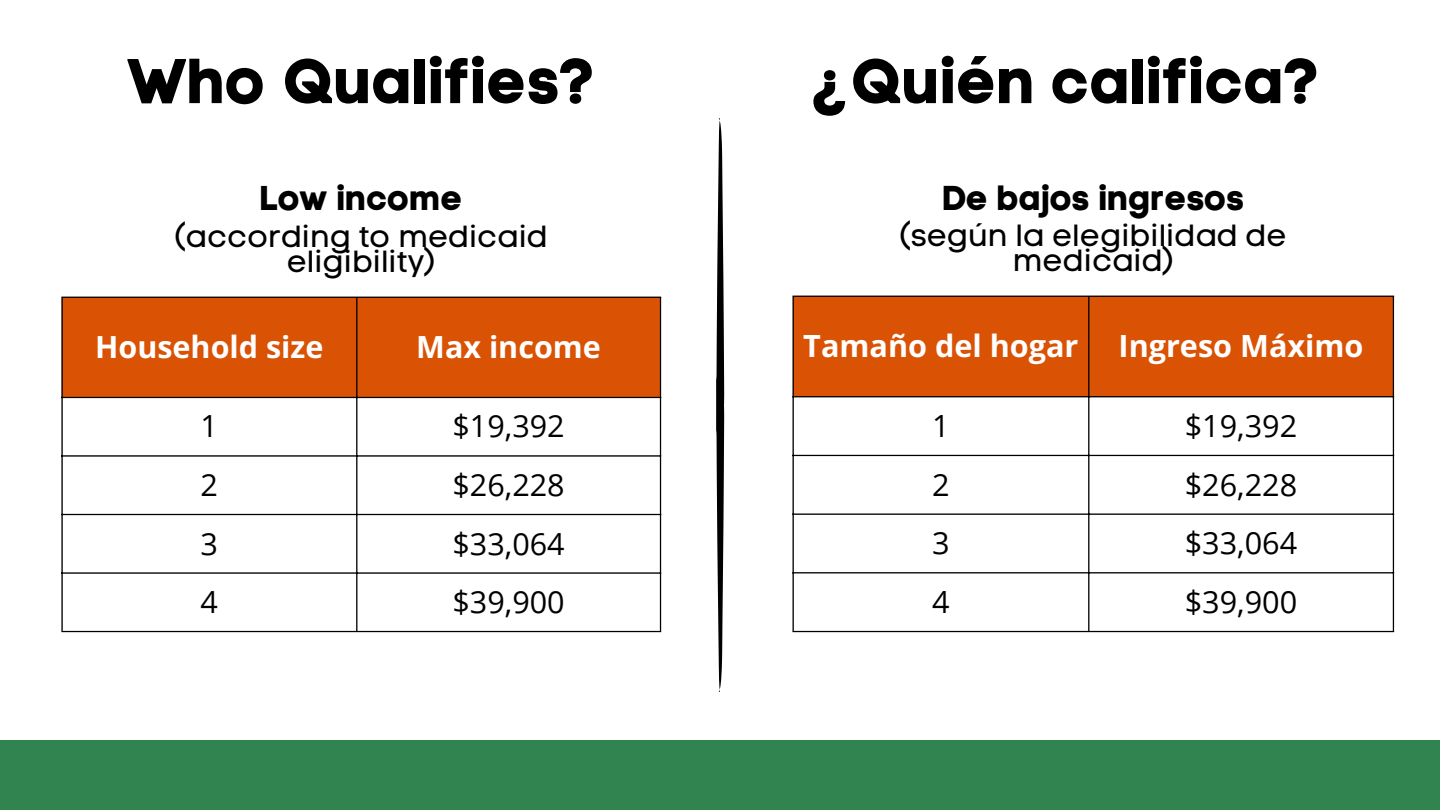
<style>
.page{position:relative;width:1440px;height:810px;background:#fff}
.page>*{position:absolute;margin:0;border:0;box-sizing:border-box;transform-origin:0 0}
.t1{font:63px "Code Pro Bold LC";color:#000}
.t2{font:34.5px "Code Pro Bold LC";color:#000}
.t3{font:34.4px "Code Pro Bold LC";color:#000}
.t4{font:30.6px "Open Sans";color:#000}
.t5{font:30.6px/25.5px "Code Pro Normal LC";color:#000;text-align:center}
.t6{font:700 30.6px "Open Sans";color:#fff}
.t7{font:30.5px "Open Sans";color:#000}
.t8{font:30.5px/25.4px "Code Pro Normal LC";color:#000;text-align:center}
.t9{font:700 30.5px "Open Sans";color:#fff}
</style>
<div class="page">
<svg style="left:716px;top:118px;width:8px;height:574px"></svg>
<div style="left:0;top:740px;width:1440px;height:70px;background:#318450"></div>
<div style="left:63px;top:298px;width:597px;height:99px;background:#da5204"></div>
<hr style="left:61px;top:298px;width:2px;height:333px;background:#000">
<hr style="left:356px;top:298px;width:1px;height:333px;background:#000">
<hr style="left:660px;top:298px;width:1px;height:333px;background:#000">
<hr style="left:61px;top:297px;width:600px;height:1px;background:#000">
<hr style="left:61px;top:397px;width:600px;height:1px;background:#000">
<hr style="left:61px;top:455px;width:600px;height:2px;background:#000">
<hr style="left:61px;top:514px;width:600px;height:1px;background:#000">
<hr style="left:61px;top:572px;width:600px;height:2px;background:#000">
<hr style="left:61px;top:631px;width:600px;height:1px;background:#000">
<div style="left:794px;top:297px;width:599px;height:99px;background:#da5204"></div>
<hr style="left:793px;top:297px;width:1px;height:334px;background:#000">
<hr style="left:1088px;top:297px;width:1px;height:334px;background:#000">
<hr style="left:1393px;top:297px;width:1px;height:334px;background:#000">
<hr style="left:793px;top:296px;width:601px;height:1px;background:#000">
<hr style="left:793px;top:396px;width:601px;height:1px;background:#000">
<hr style="left:793px;top:455px;width:601px;height:1px;background:#000">
<hr style="left:793px;top:514px;width:601px;height:1px;background:#000">
<hr style="left:793px;top:572px;width:601px;height:1px;background:#000">
<hr style="left:793px;top:631px;width:601px;height:1px;background:#000">
<h1 class="t1" style="left:126px;top:43px;width:471px">Who Qualifies?</h1>
<h2 class="t1" style="left:813px;top:43px;width:509px">¿Quién califica?</h2>
<p class="t3" style="left:260px;top:178px;width:205px">Low income</p>
<p class="t8" style="left:175px;top:223px;width:375px">(according to medicaid eligibility)</p>
<p class="t9" style="left:95px;top:325px;width:230px">Household size</p>
<p class="t9" style="left:416px;top:325px;width:186px">Max income</p>
<p class="t7" style="left:201px;top:405px;width:19px">1</p>
<p class="t7" style="left:453px;top:405px;width:114px">$19,392</p>
<p class="t7" style="left:201px;top:463px;width:19px">2</p>
<p class="t7" style="left:453px;top:463px;width:114px">$26,228</p>
<p class="t7" style="left:201px;top:522px;width:19px">3</p>
<p class="t7" style="left:453px;top:522px;width:114px">$33,064</p>
<p class="t7" style="left:201px;top:580px;width:19px">4</p>
<p class="t7" style="left:453px;top:580px;width:114px">$39,900</p>
<h1 class="t2" style="left:942px;top:178px;width:304px">De bajos ingresos</h1>
<p class="t5" style="left:900px;top:222px;width:388px">(según la elegibilidad de medicaid)</p>
<h2 class="t6" style="left:803px;top:324px;width:277px">Tamaño del hogar</h2>
<p class="t6" style="left:1119px;top:324px;width:246px">Ingreso Máximo</p>
<p class="t4" style="left:932px;top:404px;width:19px">1</p>
<p class="t4" style="left:1185px;top:404px;width:114px">$19,392</p>
<p class="t4" style="left:932px;top:463px;width:19px">2</p>
<p class="t4" style="left:1185px;top:463px;width:114px">$26,228</p>
<p class="t4" style="left:932px;top:522px;width:19px">3</p>
<p class="t4" style="left:1185px;top:522px;width:114px">$33,064</p>
<p class="t4" style="left:932px;top:580px;width:19px">4</p>
<p class="t4" style="left:1185px;top:580px;width:114px">$39,900</p>
</div>
